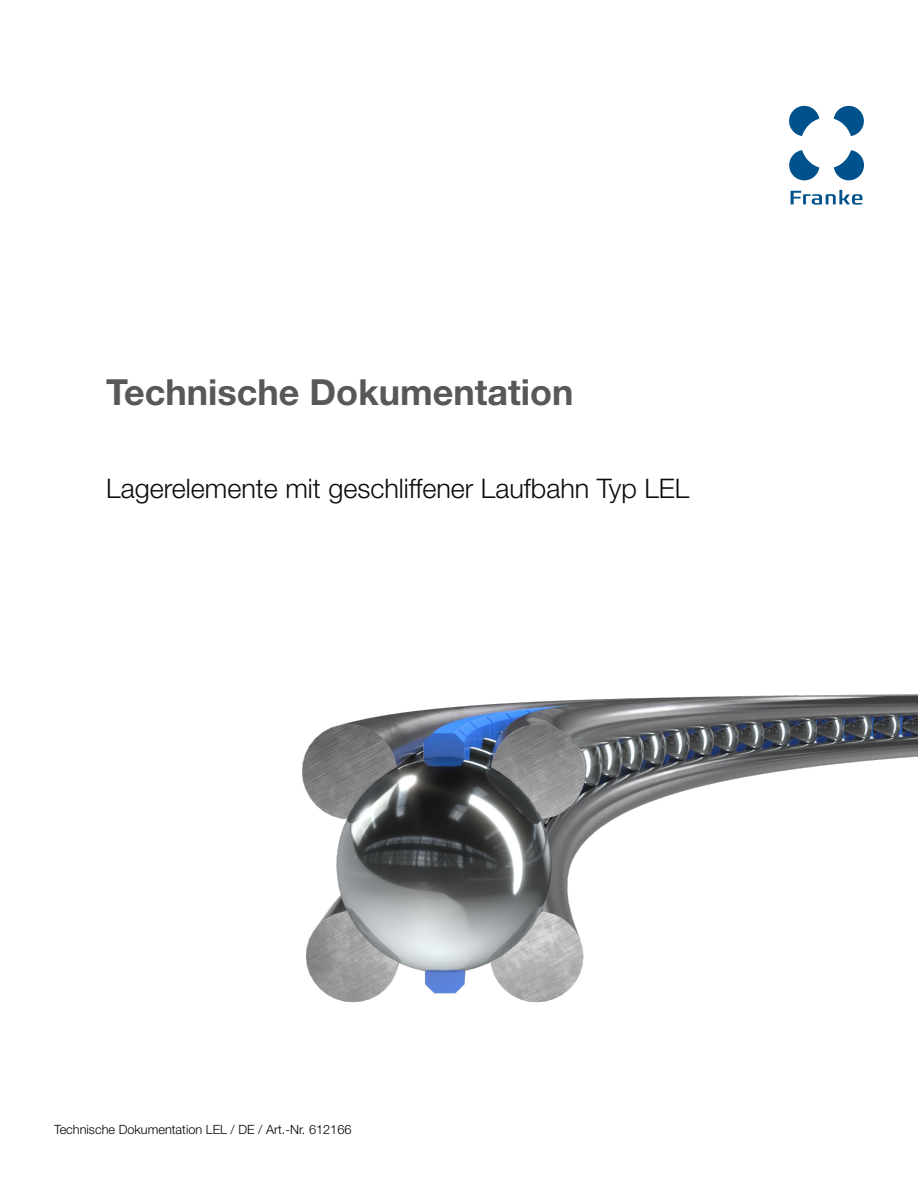
<style>
.page{position:relative;width:918px;height:1188px;background:#fff}
.page>*{position:absolute;margin:0;border:0;box-sizing:border-box;transform-origin:0 0}
.t1{font:700 36px "Helvetica Neue LT Std";color:#595758}
.t2{font:300 27px "Helvetica Neue LT Std";color:#0a0c0d}
.t3{font:300 12.75px "Helvetica Neue LT Std";color:#000}
</style>
<div class="page">
<img style="left:302px;top:694px;width:616px;height:309px">
<svg style="left:791px;top:190px;width:72px;height:15px"></svg>
<svg style="left:834px;top:106px;width:30px;height:30px"></svg>
<svg style="left:789px;top:106px;width:30px;height:30px"></svg>
<svg style="left:834px;top:150px;width:30px;height:30px"></svg>
<svg style="left:789px;top:150px;width:30px;height:30px"></svg>
<h1 class="t1" style="left:106px;top:370px;width:469px">Technische Dokumentation</h1>
<h2 class="t2" style="left:106px;top:472px;width:585px">Lagerelemente mit geschliffener Laufbahn Typ LEL</h2>
<p class="t3" style="left:54px;top:1122px;width:299px">Technische Dokumentation LEL / DE / Art.-Nr. 612166</p>
</div>
